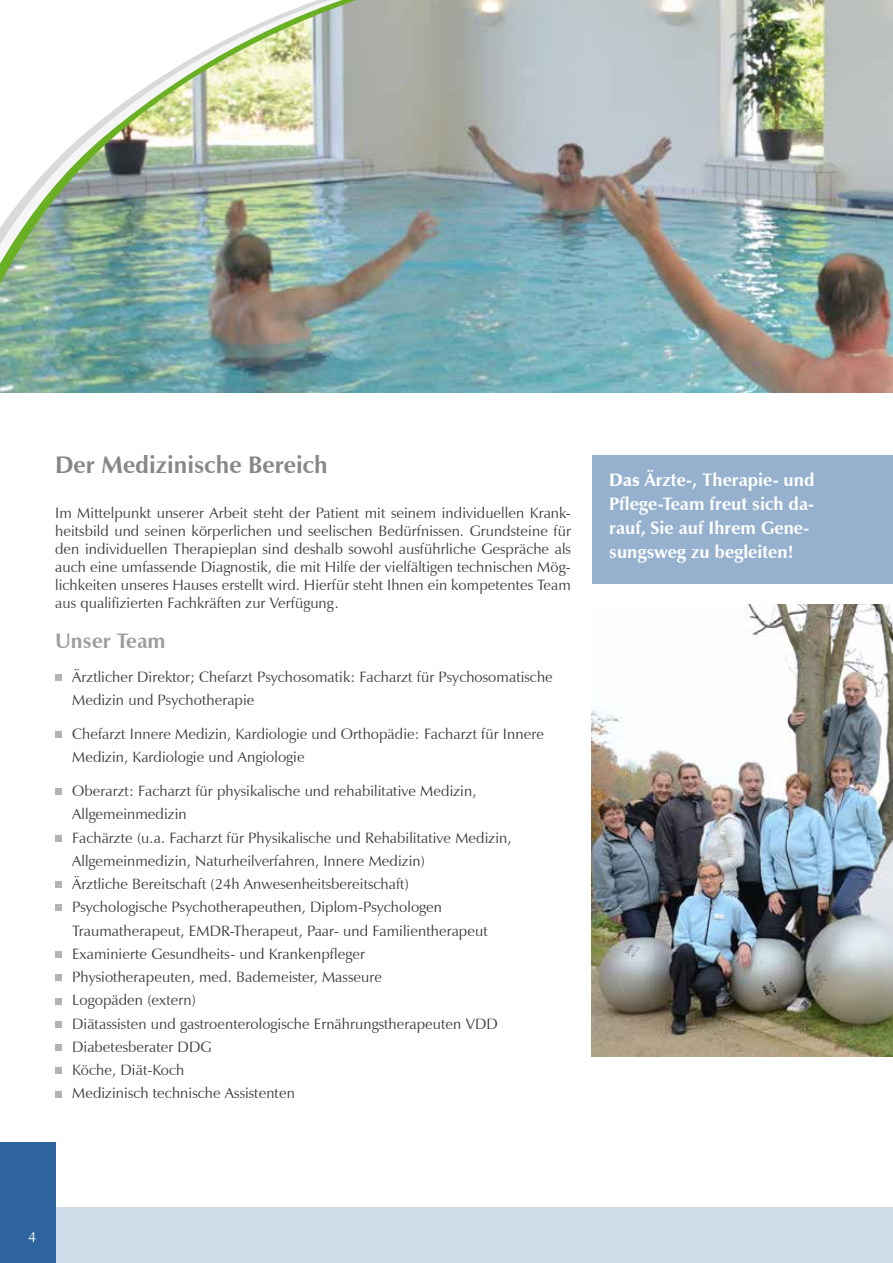
<style>
.page{position:relative;width:893px;height:1263px;background:#fff}
.page>*{position:absolute;margin:0;border:0;box-sizing:border-box;transform-origin:0 0}
.t1{font:700 24px "Zapf Humanist 601 BT";color:#87888a}
.t2{font:700 21px "Zapf Humanist 601 BT";color:#9c9e9f}
.t3{font:700 18px/24px "Zapf Humanist 601 BT";color:#fff}
.t4{font:15px/23.2px "Zapf Humanist 601 BT";letter-spacing:.005em;color:#3e3d40}
.t5{font:15px "Zapf Humanist 601 BT";color:#fff}
.s1{font-weight:900}
</style>
<div class="page">
<img style="left:486px;top:0;width:407px;height:392px">
<svg style="left:479px;top:0;width:7px;height:393px"></svg>
<img style="left:0;top:0;width:478px;height:393px">
<div style="left:55px;top:674px;width:7px;height:7px;background:#b1b3b4"></div>
<div style="left:55px;top:731px;width:7px;height:7px;background:#b1b3b4"></div>
<div style="left:55px;top:788px;width:7px;height:7px;background:#b1b3b4"></div>
<div style="left:55px;top:835px;width:7px;height:6px;background:#b1b3b4"></div>
<div style="left:55px;top:881px;width:7px;height:7px;background:#b1b3b4"></div>
<div style="left:55px;top:905px;width:7px;height:6px;background:#b1b3b4"></div>
<div style="left:55px;top:951px;width:7px;height:7px;background:#b1b3b4"></div>
<div style="left:55px;top:974px;width:7px;height:7px;background:#b1b3b4"></div>
<div style="left:55px;top:998px;width:7px;height:6px;background:#b1b3b4"></div>
<div style="left:55px;top:1021px;width:7px;height:6px;background:#b1b3b4"></div>
<div style="left:55px;top:1044px;width:7px;height:7px;background:#b1b3b4"></div>
<div style="left:55px;top:1067px;width:7px;height:7px;background:#b1b3b4"></div>
<div style="left:55px;top:1091px;width:7px;height:6px;background:#b1b3b4"></div>
<div style="left:592px;top:455px;width:301px;height:128px;background:#96b1ce"></div>
<img style="left:591px;top:604px;width:302px;height:453px">
<div style="left:0;top:1208px;width:893px;height:55px;background:#d0dce9"></div>
<div style="left:0;top:1142px;width:55px;height:121px;background:#2d639e"></div>
<h1 class="t1" style="left:55px;top:450px;width:274px">Der Medizinische Bereich</h1>
<p class="t4" style="left:55px;top:504px;width:517px;line-height:18px;text-align:justify">Im Mittelpunkt unserer Arbeit steht der Patient mit seinem individuellen Krank&shy;heitsbild und seinen körperlichen und seelischen Bedürfnissen. Grundsteine für den individuellen Therapieplan sind deshalb sowohl ausführliche Gespräche als auch eine umfassende Diagnostik, die mit Hilfe der vielfältigen technischen Mög&shy;lichkeiten unseres Hauses erstellt wird. Hierfür steht Ihnen ein kompetentes Team aus qualifizierten Fachkräften zur Verfügung.</p>
<h2 class="t2" style="left:55px;top:628px;width:112px">Unser Team</h2>
<p class="t4" style="left:72px;top:665px;width:482px">Ärztlicher Direktor; Chefarzt Psychosomatik: Facharzt für Psychosomatische<br>Medizin und Psychotherapie</p>
<p class="t4" style="left:72px;top:722px;width:473px">Chefarzt Innere Medizin, Kardiologie und Orthopädie: Facharzt für Innere<br>Medizin, Kardiologie und Angiologie</p>
<p class="t4" style="left:72px;top:779px;width:441px">Oberarzt: Facharzt für physikalische und rehabilitative Medizin, Allgemeinmedizin<br>Fachärzte (u.a. Facharzt für Physikalische und Rehabilitative Medizin, Allgemeinmedizin, Naturheilverfahren, Innere Medizin)<br>Ärztliche Bereitschaft (24h Anwesenheitsbereitschaft)<br>Psychologische Psychotherapeuthen, Diplom-Psychologen Traumatherapeut, EMDR-Therapeut, Paar- und Familientherapeut Examinierte Gesundheits- und Krankenpfleger<br>Physiotherapeuten, med. Bademeister, Masseure<br>Logopäden (extern)<br>Diätassisten und gastroenterologische Ernährungstherapeuten VDD Diabetesberater DDG<br>Köche, Diät-Koch<br>Medizinisch technische Assistenten</p>
<p class="t3" style="left:609px;top:467px;width:207px"><span class="s1">Das</span> Ärzte-, Therapie- und<br>Pflege-Team freut sich da&shy;rauf, Sie auf Ihrem Gene&shy;sungsweg zu begleiten!</p>
<p class="t5" style="left:28px;top:1227px;width:10px">4</p>
</div>
